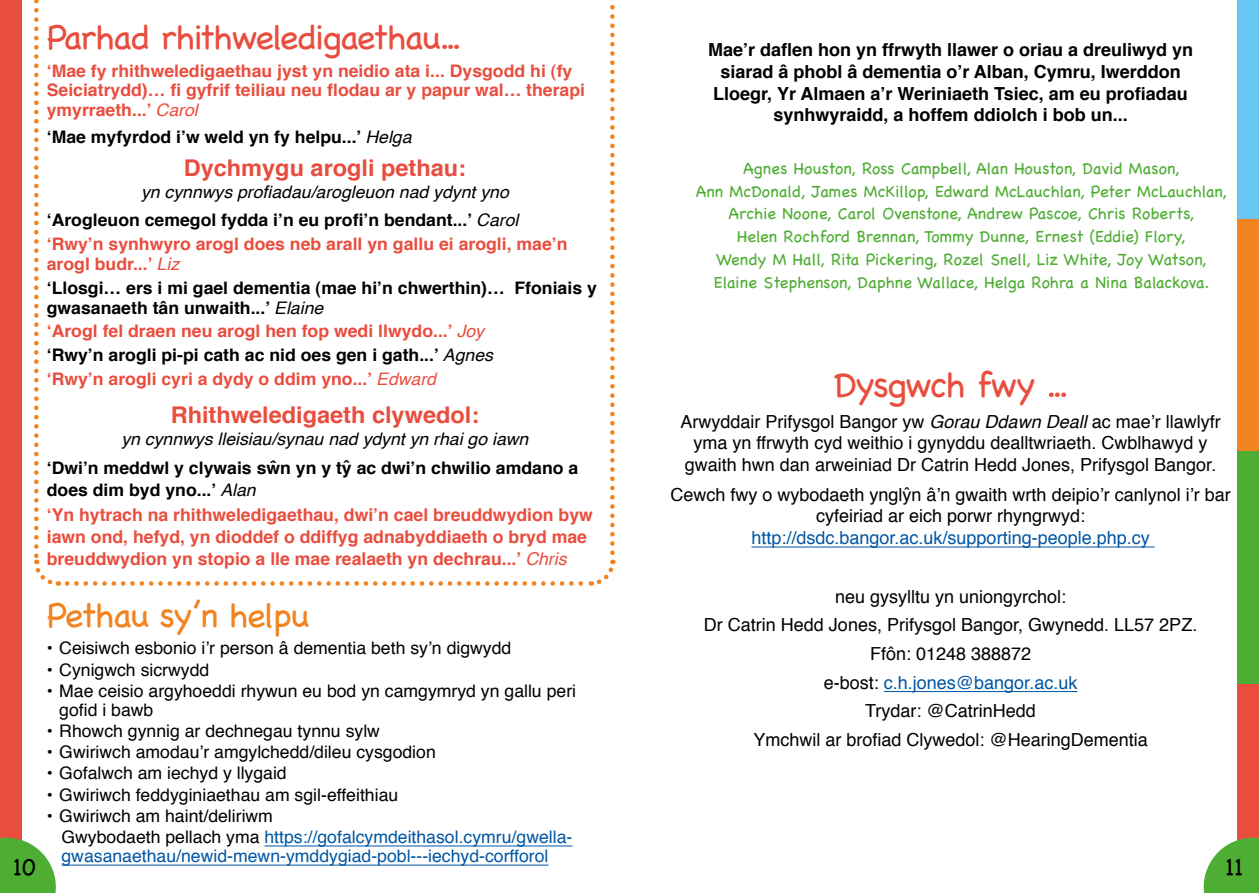
<style>
.page{position:relative;width:1259px;height:893px;background:#fff}
.page>*{position:absolute;margin:0;border:0;box-sizing:border-box;transform-origin:0 0}
.t1{font:36px "Chalkboard";letter-spacing:-.04em;color:#e94d3e}
.t2{font:34.5px "Chalkboard";letter-spacing:-.04em;color:#e94d3e}
.t3{font:34.5px "Chalkboard";letter-spacing:-.04em;color:#f18420}
.t4{font:24px "Chalkboard";color:#000}
.t5{font:700 23.1px "Helvetica";color:#e94d3e}
.t6{font:18px/28.7px "Helvetica";color:#000;text-align:center}
.t7{font:700 18px/21.6px "Helvetica";color:#000;text-align:center}
.t8{font:18px "Helvetica";color:#0056a4}
.t9{font:700 17.7px/21.6px "Helvetica";color:#e94d3e}
.t10{font:17.25px/19px "Helvetica";color:#000}
.t11{font:700 17.25px/19.6px "Helvetica";color:#e94d3e}
.t12{font:700 17.25px/28px "Helvetica";color:#000}
.t13{font:17.25px "Helvetica";color:#0056a4}
.t14{font:italic 17.25px "Helvetica";color:#000}
.t15{font:16.5px/22.8px "Chalkboard";color:#4ead33;text-align:center}
.s1{font-weight:400;font-style:italic}
.s2{color:#000}
.s3{font-weight:400;font-style:italic;color:#000}
.s4{color:#0056a4}
.s5{font-style:italic}
</style>
<div class="page">
<div style="left:0;top:0;width:21px;height:893px;background:#e94d3e"></div>
<hr style="left:264px;top:846px;width:308px;height:1px;background:#0056a4">
<hr style="left:61px;top:865px;width:487px;height:1px;background:#0056a4">
<hr style="left:751px;top:547px;width:403px;height:1px;background:#0056a4">
<hr style="left:884px;top:691px;width:193px;height:1px;background:#0056a4">
<svg style="left:67px;top:560px;width:549px;height:26px"></svg>
<svg style="left:610px;top:0;width:4px;height:553px"></svg>
<svg style="left:34px;top:0;width:25px;height:586px"></svg>
<div style="left:1237px;top:0;width:22px;height:223px;background:#69c8f3"></div>
<div style="left:1237px;top:219px;width:22px;height:236px;background:#f18420"></div>
<div style="left:1237px;top:452px;width:22px;height:236px;background:#4ead33"></div>
<div style="left:1237px;top:685px;width:22px;height:208px;background:#e94d3e"></div>
<svg style="left:1203px;top:838px;width:56px;height:55px"></svg>
<svg style="left:0;top:838px;width:56px;height:55px"></svg>
<h2 class="t2" style="left:47px;top:17px;width:416px">Parhad rhithweledigaethau...</h2>
<p class="t11" style="left:47px;top:62px;width:540px">‘Mae fy rhithweledigaethau jyst yn neidio ata i... Dysgodd hi (fy<br>Seiciatrydd)… fi gyfrif teiliau neu flodau ar y papur wal… therapi ymyrraeth...’ <span class="s1">Carol</span></p>
<p class="t12" style="left:47px;top:123px;width:366px">‘Mae myfyrdod i’w weld yn fy helpu...’ <span class="s1">Helga</span></p>
<p class="t5" style="left:184px;top:152px;width:284px">Dychmygu arogli pethau:</p>
<p class="t12" style="left:47px;top:179px;width:473px;text-indent:94px"><span class="s1">yn cynnwys profiadau/arogleuon nad ydynt yno </span>‘Arogleuon cemegol fydda i’n eu profi’n bendant...’ <span class="s1">Carol</span></p>
<p class="t11" style="left:47px;top:235px;width:522px">‘Rwy’n synhwyro arogl does neb arall yn gallu ei arogli, mae’n arogl budr...’ <span class="s1">Liz</span></p>
<p class="t12" style="left:47px;top:279px;width:551px;line-height:19.6px">‘Llosgi… ers i mi gael dementia (mae hi’n chwerthin)… Ffoniais y gwasanaeth tân unwaith...’ <span class="s1">Elaine</span></p>
<p class="t11" style="left:47px;top:320px;width:448px;line-height:23.9px">‘Arogl fel draen neu arogl hen fop wedi llwydo...’ <span class="s1">Joy </span><span class="s2">‘Rwy’n arogli pi-pi cath ac nid oes gen i gath...’</span> <span class="s3">Agnes </span>‘Rwy’n arogli cyri a dydy o ddim yno...’ <span class="s1">Edward</span></p>
<p class="t5" style="left:171px;top:399px;width:310px">Rhithweledigaeth clywedol:</p>
<p class="t14" style="left:121px;top:425px;width:408px">yn cynnwys lleisiau/synau nad ydynt yn rhai go iawn</p>
<p class="t12" style="left:47px;top:459px;width:533px;line-height:21.1px">‘Dwi’n meddwl y clywais sŵn yn y tŷ ac dwi’n chwilio amdano a does dim byd yno...’ <span class="s1">Alan</span></p>
<p class="t9" style="left:47px;top:505px;width:548px">‘Yn hytrach na rhithweledigaethau, dwi’n cael breuddwydion byw iawn ond, hefyd, yn dioddef o ddiffyg adnabyddiaeth o bryd mae breuddwydion yn stopio a lle mae realaeth yn dechrau...’ <span class="s1">Chris</span></p>
<h2 class="t3" style="left:47px;top:595px;width:264px">Pethau sy’n helpu</h2>
<p class="t10" style="left:47px;top:640px;width:466px">• Ceisiwch esbonio i’r person â dementia beth sy’n digwydd</p>
<p class="t10" style="left:47px;top:661px;width:164px">• Cynigwch sicrwydd</p>
<p class="t10" style="left:59px;top:682px;width:518px;text-indent:-13px">• Mae ceisio argyhoeddi rhywun eu bod yn camgymryd yn gallu peri gofid i bawb</p>
<p class="t10" style="left:47px;top:722px;width:335px">• Rhowch gynnig ar dechnegau tynnu sylw</p>
<p class="t10" style="left:47px;top:744px;width:390px">• Gwiriwch amodau’r amgylchedd/dileu cysgodion</p>
<p class="t10" style="left:47px;top:765px;width:241px">• Gofalwch am iechyd y llygaid</p>
<p class="t10" style="left:47px;top:786px;width:353px">• Gwiriwch feddyginiaethau am sgil-effeithiau</p>
<p class="t10" style="left:61px;top:806px;width:512px;line-height:21.1px;text-indent:-15px">• Gwiriwch am haint/deliriwm<br>Gwybodaeth pellach yma <span class="s4">https://gofalcymdeithasol.cymru/gwella-</span></p>
<p class="t13" style="left:61px;top:844px;width:488px">gwasanaethau/newid-mewn-ymddygiad-pobl---iechyd-corfforol</p>
<p class="t7" style="left:708px;top:40px;width:487px">Mae’r daflen hon yn ffrwyth llawer o oriau a dreuliwyd yn siarad â phobl â dementia o’r Alban, Cymru, Iwerddon Lloegr, Yr Almaen a’r Weriniaeth Tsiec, am eu profiadau synhwyraidd, a hoffem ddiolch i bob un...</p>
<p class="t15" style="left:696px;top:157px;width:532px">Agnes Houston, Ross Campbell, Alan Houston, David Mason,<br>Ann McDonald, James McKillop, Edward McLauchlan, Peter McLauchlan, Archie Noone, Carol Ovenstone, Andrew Pascoe, Chris Roberts,<br>Helen Rochford Brennan, Tommy Dunne, Ernest (Eddie) Flory,<br>Wendy M Hall, Rita Pickering, Rozel Snell, Liz White, Joy Watson, Elaine Stephenson, Daphne Wallace, Helga Rohra a Nina Balackova.</p>
<h1 class="t1" style="left:834px;top:364px;width:236px">Dysgwch fwy ...</h1>
<p class="t6" style="left:680px;top:411px;width:542px;line-height:21.6px">Arwyddair Prifysgol Bangor yw <span class="s5">Gorau Ddawn Deall</span> ac mae’r llawlyfr yma yn ffrwyth cyd weithio i gynyddu dealltwriaeth. Cwblhawyd y gwaith hwn dan arweiniad Dr Catrin Hedd Jones, Prifysgol Bangor.</p>
<p class="t6" style="left:670px;top:485px;width:562px;line-height:21.6px">Cewch fwy o wybodaeth ynglŷn â’n gwaith wrth deipio’r canlynol i’r bar cyfeiriad ar eich porwr rhyngrwyd:</p>
<p class="t8" style="left:751px;top:526px;width:400px">http://dsdc.bangor.ac.uk/supporting-people.php.cy</p>
<p class="t6" style="left:704px;top:583px;width:495px">neu gysylltu yn uniongyrchol:<br>Dr Catrin Hedd Jones, Prifysgol Bangor, Gwynedd. LL57 2PZ.<br>Ffôn: 01248 388872<br>e-bost: <span class="s4">c.h.jones@bangor.ac.uk<br></span>Trydar: @CatrinHedd<br>Ymchwil ar brofiad Clywedol: @HearingDementia</p>
<h3 class="t4" style="left:13px;top:853px;width:24px">10</h3>
<h3 class="t4" style="left:1225px;top:853px;width:19px">11</h3>
</div>
